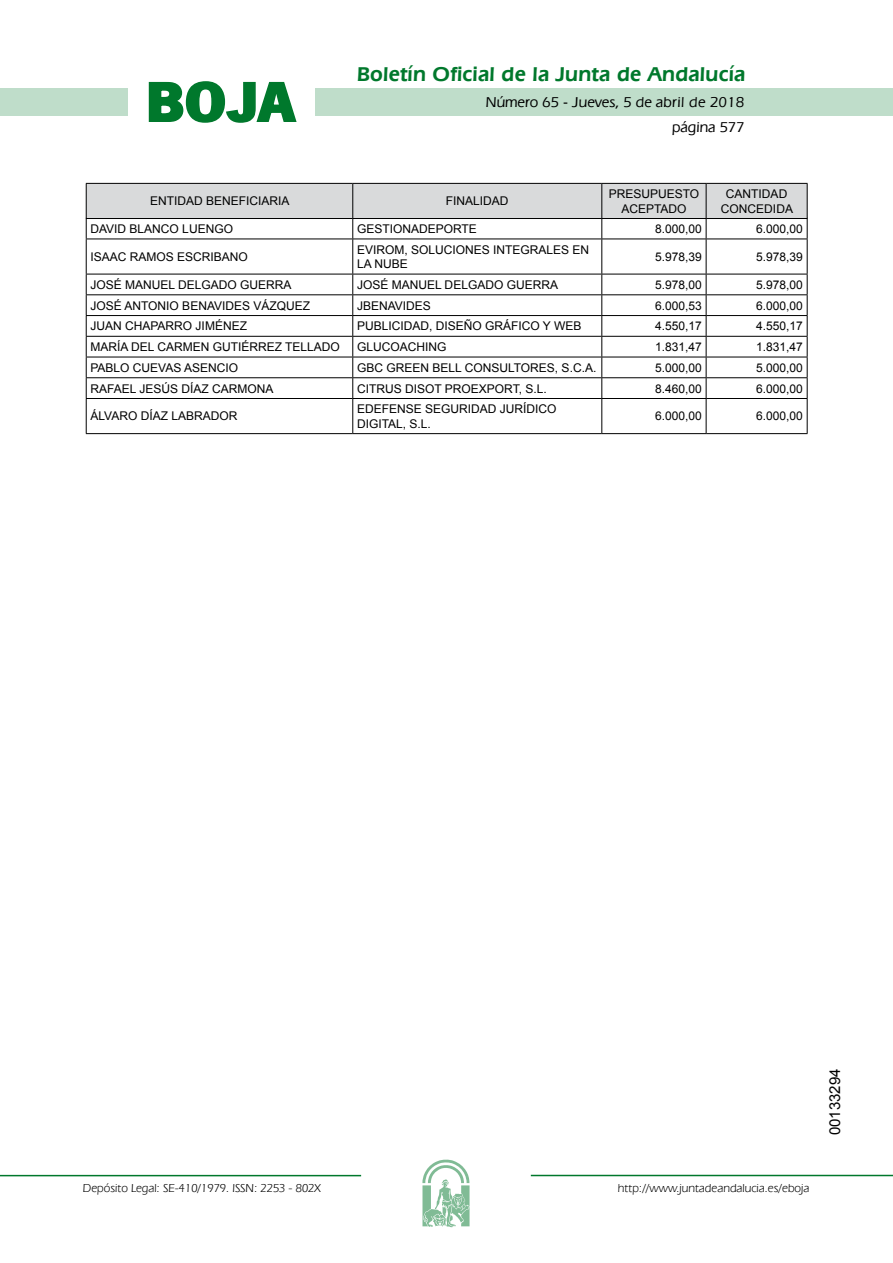
<style>
.page{position:relative;width:893px;height:1263px;background:#fff}
.page>*{position:absolute;margin:0;border:0;box-sizing:border-box;transform-origin:0 0}
.t1{font:700 57.75px "News Got T";color:#00782c;scale:1.14 1}
.t2{font:600 21px "Eras IT Cby BT";letter-spacing:.01em;color:#00782c}
.t3{font:500 15px/24.5px "Eras IT Cby BT";color:#000;text-align:right}
.t4{font:15px "Arial";color:#000}
.t5{font:12px/14.4px "Arial";color:#000}
.t6{font:12px "Eras IT Cby BT";color:#000}
</style>
<div class="page">
<div style="left:315px;top:88px;width:577px;height:28px;background:#bfddca"></div>
<div style="left:0;top:88px;width:128px;height:28px;background:#bfddca"></div>
<hr style="left:0;top:1175px;width:361px;height:1px;background:#00782c">
<svg style="left:422px;top:1159px;width:47px;height:68px"></svg>
<hr style="left:531px;top:1175px;width:361px;height:1px;background:#00782c">
<svg style="left:148px;top:81px;width:149px;height:42px"></svg>
<hr style="left:86px;top:239px;width:267px;height:1px;background:#000">
<hr style="left:86px;top:239px;width:1px;height:35px;background:#000">
<hr style="left:353px;top:239px;width:248px;height:1px;background:#000">
<hr style="left:352px;top:239px;width:1px;height:35px;background:#000">
<hr style="left:601px;top:239px;width:105px;height:1px;background:#000">
<hr style="left:601px;top:239px;width:1px;height:35px;background:#000">
<hr style="left:706px;top:239px;width:101px;height:1px;background:#000">
<hr style="left:705px;top:239px;width:1px;height:35px;background:#000">
<hr style="left:806px;top:239px;width:1px;height:35px;background:#000">
<hr style="left:86px;top:274px;width:267px;height:1px;background:#000">
<hr style="left:353px;top:274px;width:248px;height:1px;background:#000">
<hr style="left:601px;top:274px;width:105px;height:1px;background:#000">
<hr style="left:706px;top:274px;width:101px;height:1px;background:#000">
<hr style="left:86px;top:294px;width:267px;height:1px;background:#000">
<hr style="left:353px;top:294px;width:248px;height:1px;background:#000">
<hr style="left:601px;top:294px;width:105px;height:1px;background:#000">
<hr style="left:706px;top:294px;width:101px;height:1px;background:#000">
<hr style="left:86px;top:315px;width:267px;height:1px;background:#000">
<hr style="left:353px;top:315px;width:248px;height:1px;background:#000">
<hr style="left:601px;top:315px;width:105px;height:1px;background:#000">
<hr style="left:706px;top:315px;width:101px;height:1px;background:#000">
<hr style="left:86px;top:336px;width:267px;height:1px;background:#000">
<hr style="left:353px;top:336px;width:248px;height:1px;background:#000">
<hr style="left:601px;top:336px;width:105px;height:1px;background:#000">
<hr style="left:706px;top:336px;width:101px;height:1px;background:#000">
<hr style="left:86px;top:357px;width:267px;height:1px;background:#000">
<hr style="left:353px;top:357px;width:248px;height:1px;background:#000">
<hr style="left:601px;top:357px;width:105px;height:1px;background:#000">
<hr style="left:706px;top:357px;width:101px;height:1px;background:#000">
<hr style="left:86px;top:377px;width:267px;height:1px;background:#000">
<svg style="left:86px;top:274px;width:1px;height:124px"></svg>
<hr style="left:353px;top:377px;width:248px;height:1px;background:#000">
<svg style="left:352px;top:274px;width:1px;height:124px"></svg>
<hr style="left:601px;top:377px;width:105px;height:1px;background:#000">
<svg style="left:601px;top:274px;width:1px;height:124px"></svg>
<hr style="left:706px;top:377px;width:101px;height:1px;background:#000">
<svg style="left:705px;top:274px;width:1px;height:124px"></svg>
<svg style="left:806px;top:274px;width:1px;height:124px"></svg>
<hr style="left:86px;top:398px;width:267px;height:1px;background:#000">
<hr style="left:86px;top:399px;width:1px;height:34px;background:#000">
<hr style="left:353px;top:398px;width:248px;height:1px;background:#000">
<hr style="left:352px;top:399px;width:1px;height:34px;background:#000">
<hr style="left:601px;top:398px;width:105px;height:1px;background:#000">
<hr style="left:601px;top:399px;width:1px;height:34px;background:#000">
<hr style="left:706px;top:398px;width:101px;height:1px;background:#000">
<hr style="left:705px;top:399px;width:1px;height:34px;background:#000">
<hr style="left:806px;top:399px;width:1px;height:34px;background:#000">
<hr style="left:86px;top:433px;width:267px;height:1px;background:#000">
<hr style="left:353px;top:433px;width:248px;height:1px;background:#000">
<hr style="left:601px;top:433px;width:105px;height:1px;background:#000">
<hr style="left:706px;top:433px;width:101px;height:1px;background:#000">
<svg style="left:86px;top:184px;width:721px;height:55px"></svg>
<hr style="left:86px;top:184px;width:1px;height:34px;background:#000">
<hr style="left:352px;top:184px;width:1px;height:34px;background:#000">
<hr style="left:601px;top:184px;width:1px;height:34px;background:#000">
<hr style="left:705px;top:184px;width:1px;height:34px;background:#000">
<hr style="left:806px;top:184px;width:1px;height:34px;background:#000">
<hr style="left:86px;top:218px;width:267px;height:1px;background:#000">
<hr style="left:353px;top:218px;width:248px;height:1px;background:#000">
<hr style="left:601px;top:218px;width:105px;height:1px;background:#000">
<hr style="left:706px;top:218px;width:101px;height:1px;background:#000">
<hr style="left:86px;top:183px;width:267px;height:1px;background:#000">
<hr style="left:353px;top:183px;width:248px;height:1px;background:#000">
<hr style="left:601px;top:183px;width:105px;height:1px;background:#000">
<hr style="left:706px;top:183px;width:101px;height:1px;background:#000">
<h1 class="t1" style="left:145px;top:68px;width:133px">BOJA</h1>
<h2 class="t2" style="left:357px;top:62px;width:390px">Boletín Oficial de la Junta de Andalucía</h2>
<p class="t3" style="left:486px;top:90px;width:260px">Número 65 - Jueves, 5 de abril de 2018 página 577</p>
<p class="t5" style="left:150px;top:194px;width:141px">ENTIDAD BENEFICIARIA</p>
<p class="t5" style="left:446px;top:194px;width:64px">FINALIDAD</p>
<p class="t5" style="left:608px;top:187px;width:92px;text-align:center">PRESUPUESTO<br>ACEPTADO</p>
<p class="t5" style="left:721px;top:187px;width:74px;text-align:center">CANTIDAD<br>CONCEDIDA</p>
<p class="t5" style="left:90px;top:222px;width:144px">DAVID BLANCO LUENGO</p>
<p class="t5" style="left:357px;top:222px;width:121px">GESTIONADEPORTE</p>
<p class="t5" style="left:655px;top:222px;width:48px">8.000,00</p>
<p class="t5" style="left:756px;top:222px;width:48px">6.000,00</p>
<p class="t5" style="left:90px;top:250px;width:159px">ISAAC RAMOS ESCRIBANO</p>
<p class="t5" style="left:357px;top:242px;width:234px">EVIROM, SOLUCIONES INTEGRALES EN<br>LA NUBE</p>
<p class="t5" style="left:655px;top:250px;width:48px">5.978,39</p>
<p class="t5" style="left:756px;top:250px;width:48px">5.978,39</p>
<p class="t5" style="left:90px;top:278px;width:202px">JOSÉ MANUEL DELGADO GUERRA</p>
<p class="t5" style="left:357px;top:278px;width:202px">JOSÉ MANUEL DELGADO GUERRA</p>
<p class="t5" style="left:655px;top:278px;width:48px">5.978,00</p>
<p class="t5" style="left:756px;top:278px;width:48px">5.978,00</p>
<p class="t5" style="left:90px;top:298px;width:221px">JOSÉ ANTONIO BENAVIDES VÁZQUEZ</p>
<p class="t5" style="left:357px;top:298px;width:75px">JBENAVIDES</p>
<p class="t5" style="left:655px;top:298px;width:48px">6.000,53</p>
<p class="t5" style="left:756px;top:298px;width:48px">6.000,00</p>
<p class="t5" style="left:90px;top:319px;width:158px">JUAN CHAPARRO JIMÉNEZ</p>
<p class="t5" style="left:357px;top:319px;width:226px">PUBLICIDAD, DISEÑO GRÁFICO Y WEB</p>
<p class="t5" style="left:655px;top:319px;width:48px">4.550,17</p>
<p class="t5" style="left:756px;top:319px;width:48px">4.550,17</p>
<p class="t5" style="left:90px;top:340px;width:251px">MARÍA DEL CARMEN GUTIÉRREZ TELLADO</p>
<p class="t5" style="left:357px;top:340px;width:91px">GLUCOACHING</p>
<p class="t5" style="left:655px;top:340px;width:48px">1.831,47</p>
<p class="t5" style="left:756px;top:340px;width:48px">1.831,47</p>
<p class="t5" style="left:90px;top:360px;width:149px">PABLO CUEVAS ASENCIO</p>
<p class="t5" style="left:357px;top:360px;width:241px">GBC GREEN BELL CONSULTORES, S.C.A.</p>
<p class="t5" style="left:655px;top:360px;width:48px">5.000,00</p>
<p class="t5" style="left:756px;top:360px;width:48px">5.000,00</p>
<p class="t5" style="left:90px;top:381px;width:184px">RAFAEL JESÚS DÍAZ CARMONA</p>
<p class="t5" style="left:357px;top:381px;width:191px">CITRUS DISOT PROEXPORT, S.L.</p>
<p class="t5" style="left:655px;top:381px;width:48px">8.460,00</p>
<p class="t5" style="left:756px;top:381px;width:48px">6.000,00</p>
<p class="t5" style="left:90px;top:409px;width:148px">ÁLVARO DÍAZ LABRADOR</p>
<p class="t5" style="left:357px;top:402px;width:201px">EDEFENSE SEGURIDAD JURÍDICO<br>DIGITAL, S.L.</p>
<p class="t5" style="left:655px;top:409px;width:48px">6.000,00</p>
<p class="t5" style="left:756px;top:409px;width:48px">6.000,00</p>
<p class="t6" style="left:83px;top:1181px;width:239px">Depósito Legal: SE-410/1979. ISSN: 2253 - 802X</p>
<p class="t6" style="left:618px;top:1181px;width:193px">http://www.juntadeandalucia.es/eboja</p>
<p class="t4" style="left:825px;top:1135px;width:68px;rotate:-90deg">00133294</p>
</div>
